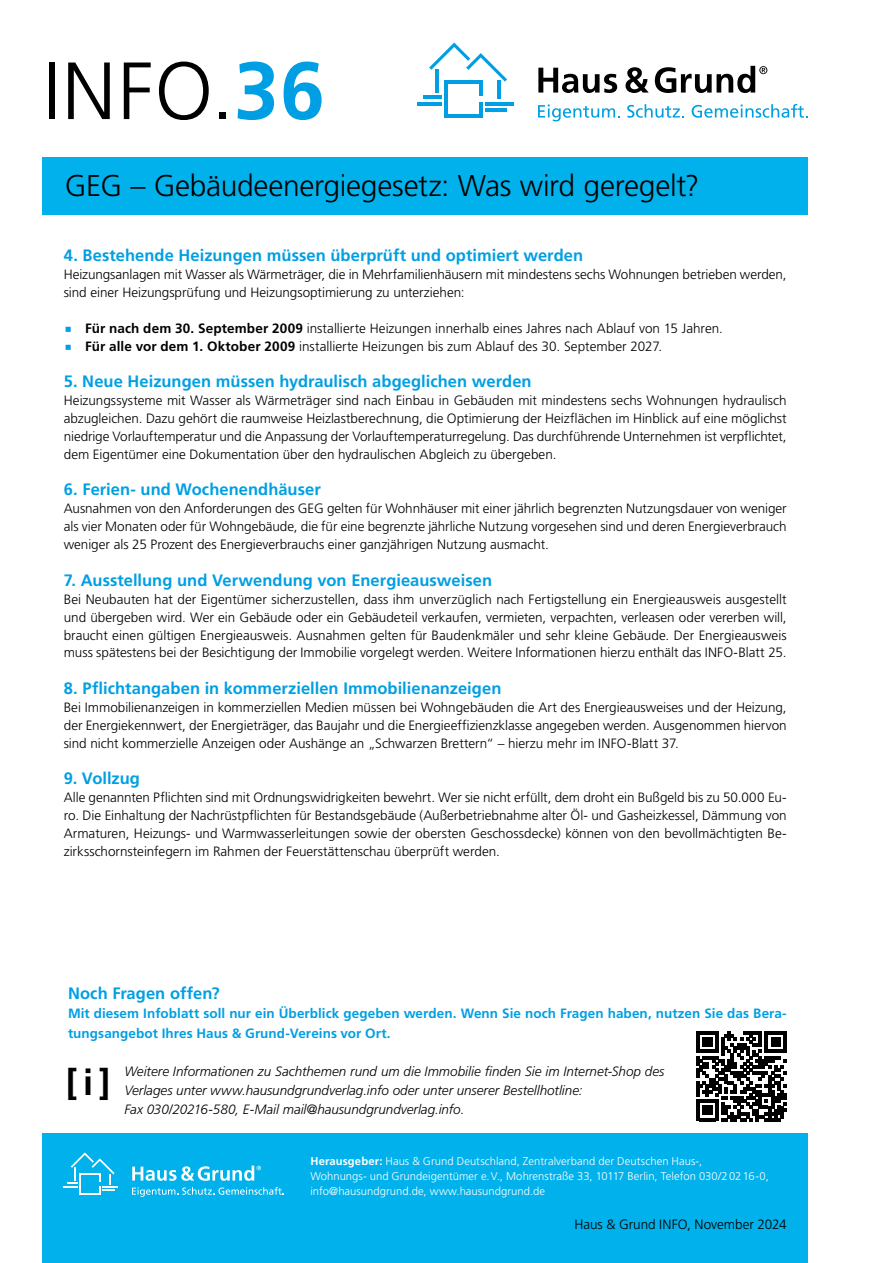
<style>
.page{position:relative;width:893px;height:1263px;background:#fff}
.page>*{position:absolute;margin:0;border:0;box-sizing:border-box;transform-origin:0 0}
.t1{font:300 81px "Frutiger LT Pro";color:#000}
.t2{font:700 36px "Frutiger LT Pro";color:#000}
.t3{font:300 30px "Frutiger LT Pro";letter-spacing:-.01em;color:#000}
.t4{font:700 16.5px "Frutiger LT Pro";letter-spacing:.005em;color:#009fe3}
.t5{font:300 13.5px/18px "Frutiger LT Pro";letter-spacing:-.005em;color:#000;text-align:justify}
.t6{font:italic 300 13.5px/19.2px "Frutiger LT Pro";letter-spacing:-.005em;color:#000}
.t7{font:700 13.5px/19.2px "Frutiger LT Pro";letter-spacing:.005em;color:#009fe3}
.t8{font:300 11.25px/15px "Frutiger LT Pro";letter-spacing:.005em;color:#fff}
.s1{font-weight:700;color:#009fe3}
.s2{font-weight:700}
</style>
<div class="page">
<div style="left:43px;top:1133px;width:765px;height:130px;background:#00b1eb"></div>
<svg style="left:64px;top:1152px;width:54px;height:43px"></svg>
<svg style="left:132px;top:1165px;width:129px;height:16px"></svg>
<svg style="left:132px;top:1187px;width:152px;height:10px"></svg>
<div style="left:43px;top:157px;width:765px;height:58px;background:#00b1eb"></div>
<hr style="left:445px;top:80px;width:3px;height:38px;background:#009fe3">
<hr style="left:479px;top:102px;width:3px;height:16px;background:#009fe3">
<hr style="left:445px;top:114px;width:37px;height:4px;background:#009fe3">
<hr style="left:445px;top:80px;width:37px;height:3px;background:#009fe3">
<hr style="left:485px;top:108px;width:22px;height:3px;background:#009fe3">
<hr style="left:485px;top:102px;width:28px;height:3px;background:#009fe3">
<hr style="left:479px;top:80px;width:3px;height:16px;background:#009fe3">
<hr style="left:498px;top:81px;width:3px;height:18px;background:#009fe3">
<hr style="left:423px;top:96px;width:19px;height:3px;background:#009fe3">
<hr style="left:417px;top:102px;width:25px;height:3px;background:#009fe3">
<hr style="left:435px;top:69px;width:4px;height:24px;background:#009fe3">
<svg style="left:429px;top:43px;width:78px;height:39px"></svg>
<svg style="left:538px;top:68px;width:79px;height:25px"></svg>
<svg style="left:625px;top:67px;width:24px;height:26px"></svg>
<svg style="left:655px;top:66px;width:112px;height:27px"></svg>
<svg style="left:538px;top:105px;width:82px;height:16px"></svg>
<svg style="left:627px;top:104px;width:57px;height:14px"></svg>
<svg style="left:692px;top:104px;width:116px;height:14px"></svg>
<svg style="left:697px;top:1031px;width:90px;height:90px"></svg>
<h1 class="t1" style="left:43px;top:44px;width:284px">INFO.<span class="s1">36</span></h1>
<h3 class="t3" style="left:65px;top:168px;width:636px">GEG – Gebäudeenergiegesetz: Was wird geregelt?</h3>
<p class="t4" style="left:64px;top:246px;width:521px">4. Bestehende Heizungen müssen überprüft und optimiert werden</p>
<p class="t5" style="left:64px;top:266px;width:724px">Heizungsanlagen mit Wasser als Wärmeträger, die in Mehrfamilienhäusern mit mindestens sechs Wohnungen betrieben werden, sind einer Heizungsprüfung und Heizungsoptimierung zu unterziehen:</p>
<p class="t5" style="left:85px;top:320px;width:639px"><span class="s2">Für nach dem 30. September 2009</span> installierte Heizungen innerhalb eines Jahres nach Ablauf von 15 Jahren.<br><span class="s2">Für alle vor dem 1. Oktober 2009</span> installierte Heizungen bis zum Ablauf des 30. September 2027.</p>
<p class="t4" style="left:64px;top:372px;width:469px">5. Neue Heizungen müssen hydraulisch abgeglichen werden</p>
<p class="t5" style="left:64px;top:392px;width:724px">Heizungssysteme mit Wasser als Wärmeträger sind nach Einbau in Gebäuden mit mindestens sechs Wohnungen hydraulisch abzugleichen. Dazu gehört die raumweise Heizlastberechnung, die Optimierung der Heizflächen im Hinblick auf eine möglichst niedrige Vorlauftemperatur und die Anpassung der Vorlauftemperaturregelung. Das durchführende Unternehmen ist verpflichtet, dem Eigentümer eine Dokumentation über den hydraulischen Abgleich zu übergeben.</p>
<p class="t4" style="left:64px;top:480px;width:258px">6. Ferien- und Wochenendhäuser</p>
<p class="t5" style="left:64px;top:500px;width:724px">Ausnahmen von den Anforderungen des GEG gelten für Wohnhäuser mit einer jährlich begrenzten Nutzungsdauer von weniger als vier Monaten oder für Wohngebäude, die für eine begrenzte jährliche Nutzung vorgesehen sind und deren Energieverbrauch weniger als 25 Prozent des Energieverbrauchs einer ganzjährigen Nutzung ausmacht.</p>
<p class="t4" style="left:64px;top:570px;width:430px">7. Ausstellung und Verwendung von Energieausweisen</p>
<p class="t5" style="left:64px;top:590px;width:724px">Bei Neubauten hat der Eigentümer sicherzustellen, dass ihm unverzüglich nach Fertigstellung ein Energieausweis ausgestellt und übergeben wird. Wer ein Gebäude oder ein Gebäudeteil verkaufen, vermieten, verpachten, verleasen oder vererben will, braucht einen gültigen Energieausweis. Ausnahmen gelten für Baudenkmäler und sehr kleine Gebäude. Der Energieausweis muss spätestens bei der Besichtigung der Immobilie vorgelegt werden. Weitere Informationen hierzu enthält das INFO-Blatt 25.</p>
<p class="t4" style="left:64px;top:678px;width:439px">8. Pflichtangaben in kommerziellen Immobilienanzeigen</p>
<p class="t5" style="left:64px;top:698px;width:724px">Bei Immobilienanzeigen in kommerziellen Medien müssen bei Wohngebäuden die Art des Energieausweises und der Heizung, der Energiekennwert, der Energieträger, das Baujahr und die Energieeffizienzklasse angegeben werden. Ausgenommen hiervon sind nicht kommerzielle Anzeigen oder Aushänge an „Schwarzen Brettern“ – hierzu mehr im INFO-Blatt 37.</p>
<p class="t4" style="left:64px;top:768px;width:78px">9. Vollzug</p>
<p class="t5" style="left:64px;top:788px;width:724px">Alle genannten Pflichten sind mit Ordnungswidrigkeiten bewehrt. Wer sie nicht erfüllt, dem droht ein Bußgeld bis zu 50.000 Eu&shy;ro. Die Einhaltung der Nachrüstpflichten für Bestandsgebäude (Außerbetriebnahme alter Öl- und Gasheizkessel, Dämmung von Armaturen, Heizungs- und Warmwasserleitungen sowie der obersten Geschossdecke) können von den bevollmächtigten Be&shy;zirksschornsteinfegern im Rahmen der Feuerstättenschau überprüft werden.</p>
<p class="t4" style="left:68px;top:984px;width:153px">Noch Fragen offen?</p>
<p class="t7" style="left:68px;top:1004px;width:720px">Mit diesem Infoblatt soll nur ein Überblick gegeben werden. Wenn Sie noch Fragen haben, nutzen Sie das Bera&shy;tungsangebot Ihres Haus &amp; Grund-Vereins vor Ort.</p>
<h2 class="t2" style="left:66px;top:1061px;width:46px">[i]</h2>
<p class="t6" style="left:124px;top:1062px;width:541px">Weitere Informationen zu Sachthemen rund um die Immobilie finden Sie im Internet-Shop des<br>Verlages unter www.hausundgrundverlag.info oder unter unserer Bestellhotline:<br>Fax 030/20216-580, E-Mail mail@hausundgrundverlag.info.</p>
<p class="t8" style="left:310px;top:1154px;width:460px"><span class="s2">Herausgeber:</span> Haus &amp; Grund Deutschland, Zentralverband der Deutschen Haus-,<br>Wohnungs- und Grundeigentümer e.V., Mohrenstraße 33, 10117 Berlin, Telefon 030/20216-0, info@hausundgrund.de, www.hausundgrund.de</p>
<p class="t5" style="left:575px;top:1215px;width:214px">Haus &amp; Grund INFO, November 2024</p>
</div>
